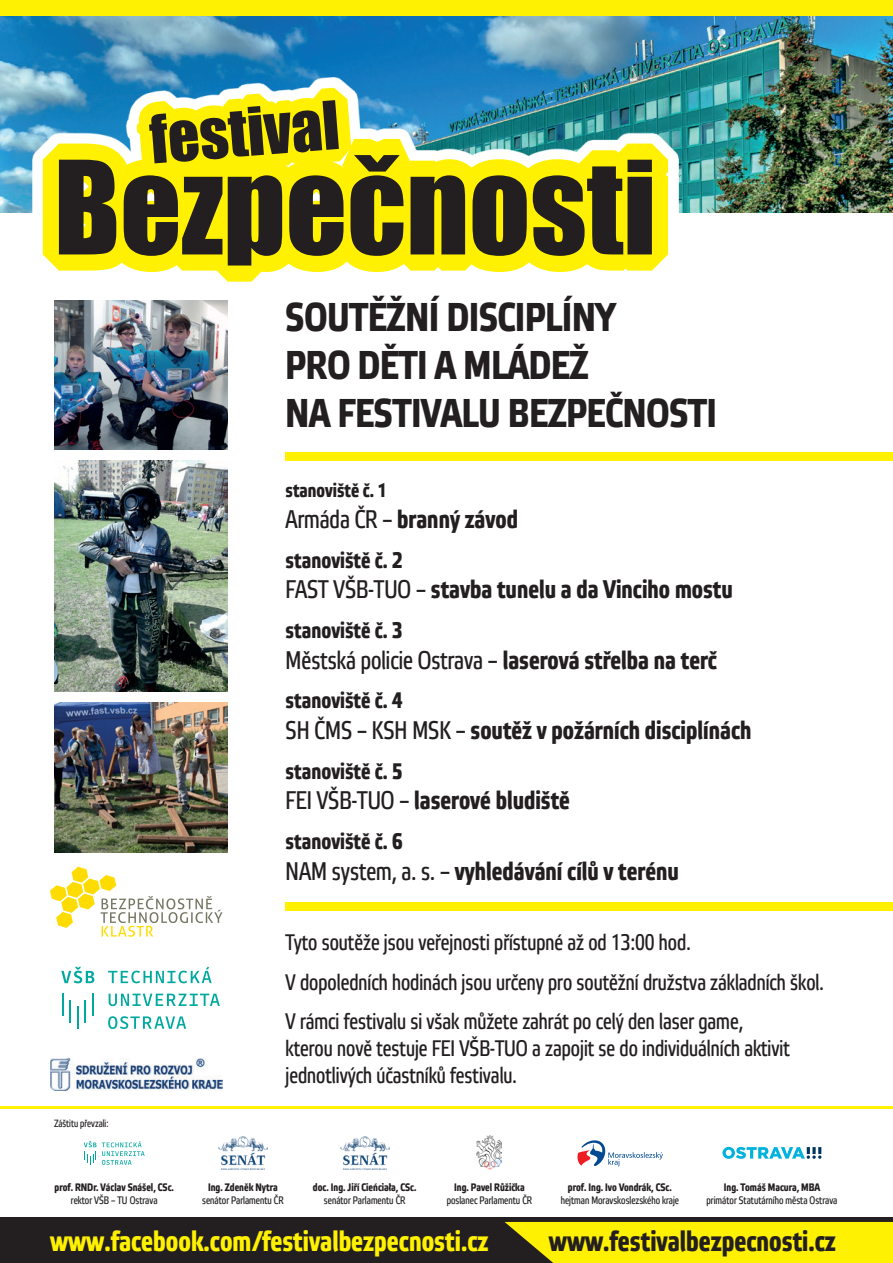
<style>
.page{position:relative;width:893px;height:1263px;background:#fff}
.page>*{position:absolute;margin:0;border:0;box-sizing:border-box;transform-origin:0 0}
.t1{font:119.85px "Impact";color:#231f20}
.t2{font:61.95px "Impact";color:#231f20}
.t3{font:700 40.2px/48.3px "Etelka Narrow Text Pro";color:#231f20}
.t4{font:700 28.5px "Etelka Narrow Text Pro";color:#fff101}
.t5{font:700 28.5px "Etelka Narrow Text Pro";color:#231f20}
.t6{font:700 25.5px "Etelka Narrow Text Pro";color:#231f20}
.t7{font:25.5px "Etelka Narrow Text Pro";color:#231f20}
.t8{font:22.5px/39.8px "Etelka Narrow Text Pro";color:#231f20}
.t9{font:700 22.5px "Etelka Narrow Text Pro";color:#231f20}
.t10{font:700 19.5px "Etelka Narrow Text Pro";color:#231f20}
.t11{font:10.8px "Etelka Narrow Text Pro";color:#231f20}
.t12{font:700 10.8px "Etelka Narrow Text Pro";color:#231f20}
.t13{font:10.5px "Etelka Narrow Text Pro";color:#231f20}
.s1{font-weight:400}
.s2{font-weight:700}
</style>
<div class="page">
<img style="left:684px;top:16px;width:209px;height:197px">
<svg style="left:0;top:16px;width:684px;height:333px"></svg>
<div style="left:286px;top:452px;width:607px;height:8px;background:#fff101"></div>
<div style="left:286px;top:902px;width:607px;height:9px;background:#fff101"></div>
<div style="left:0;top:0;width:893px;height:16px;background:#fff101"></div>
<div style="left:0;top:1218px;width:893px;height:45px;background:#231f20"></div>
<div style="left:505px;top:1222px;width:388px;height:41px;background:#fff101"></div>
<img style="left:218px;top:1137px;width:49px;height:32px">
<img style="left:340px;top:1137px;width:49px;height:32px">
<img style="left:477px;top:1136px;width:24px;height:34px">
<svg style="left:722px;top:1147px;width:99px;height:12px"></svg>
<svg style="left:84px;top:1141px;width:61px;height:24px"></svg>
<svg style="left:577px;top:1140px;width:86px;height:26px"></svg>
<hr style="left:62px;top:993px;width:2px;height:23px;background:#00a9a0">
<hr style="left:84px;top:1000px;width:2px;height:22px;background:#00a9a0">
<hr style="left:92px;top:993px;width:2px;height:23px;background:#00a9a0">
<hr style="left:77px;top:1006px;width:2px;height:23px;background:#00a9a0">
<hr style="left:69px;top:1000px;width:2px;height:22px;background:#00a9a0">
<svg style="left:61px;top:967px;width:33px;height:16px"></svg>
<svg style="left:108px;top:966px;width:104px;height:17px"></svg>
<svg style="left:109px;top:994px;width:111px;height:12px"></svg>
<svg style="left:108px;top:1016px;width:78px;height:13px"></svg>
<svg style="left:50px;top:867px;width:172px;height:70px"></svg>
<hr style="left:0;top:1106px;width:893px;height:3px;background:#fff101">
<img style="left:50px;top:1059px;width:172px;height:32px">
<img style="left:54px;top:301px;width:173px;height:149px">
<img style="left:54px;top:703px;width:173px;height:149px">
<img style="left:54px;top:460px;width:173px;height:232px">
<h2 class="t2" style="left:147px;top:91px;width:191px;rotate:-4deg">festival</h2>
<h1 class="t1" style="left:54px;top:114px;width:604px">Bezpečnosti</h1>
<h3 class="t3" style="left:286px;top:295px;width:433px">SOUTĚŽNÍ DISCIPLÍNY<br>PRO DĚTI A MLÁDEŽ<br>NA FESTIVALU BEZPEČNOSTI</h3>
<p class="t10" style="left:286px;top:480px;width:103px">stanoviště č. 1</p>
<p class="t6" style="left:286px;top:505px;width:234px"><span class="s1">Armáda ČR –</span> branný závod</p>
<p class="t9" style="left:286px;top:547px;width:118px">stanoviště č. 2</p>
<p class="t6" style="left:286px;top:575px;width:449px"><span class="s1">FAST VŠB-TUO –</span> stavba tunelu a da Vinciho mostu</p>
<p class="t9" style="left:286px;top:618px;width:118px">stanoviště č. 3</p>
<p class="t7" style="left:286px;top:646px;width:433px">Městská policie Ostrava – <span class="s2">laserová střelba na terč</span></p>
<p class="t9" style="left:286px;top:688px;width:118px">stanoviště č. 4</p>
<p class="t6" style="left:286px;top:716px;width:467px"><span class="s1">SH ČMS – KSH MSK –</span> soutěž v požárních disciplínách</p>
<p class="t9" style="left:286px;top:758px;width:118px">stanoviště č. 5</p>
<p class="t6" style="left:286px;top:786px;width:286px"><span class="s1">FEI VŠB-TUO –</span> laserové bludiště</p>
<p class="t9" style="left:286px;top:829px;width:118px">stanoviště č. 6</p>
<p class="t6" style="left:286px;top:857px;width:395px"><span class="s1">NAM system, a. s. –</span> vyhledávání cílů v terénu</p>
<p class="t13" style="left:54px;top:1118px;width:56px">Záštitu převzali:</p>
<p class="t12" style="left:55px;top:1181px;width:121px">prof. RNDr. Václav Snášel, CSc.</p>
<p class="t11" style="left:71px;top:1194px;width:88px">rektor VŠB – TU Ostrava</p>
<p class="t8" style="left:286px;top:923px;width:540px">Tyto soutěže jsou veřejnosti přístupné až od 13:00 hod.<br>V dopoledních hodinách jsou určeny pro soutěžní družstva základních škol.<br>V rámci festivalu si však můžete zahrát po celý den laser game,</p>
<p class="t8" style="left:286px;top:1036px;width:506px;line-height:27px">kterou nově testuje FEI VŠB-TUO a zapojit se do individuálních aktivit jednotlivých účastníků festivalu.</p>
<p class="t12" style="left:208px;top:1181px;width:71px">Ing. Zdeněk Nytra</p>
<p class="t11" style="left:202px;top:1194px;width:83px">senátor Parlamentu ČR</p>
<p class="t12" style="left:313px;top:1181px;width:105px">doc. Ing. Jiří Cieńciała, CSc.</p>
<p class="t11" style="left:324px;top:1194px;width:83px">senátor Parlamentu ČR</p>
<p class="t12" style="left:454px;top:1181px;width:72px">Ing. Pavel Růžička</p>
<p class="t11" style="left:447px;top:1194px;width:87px">poslanec Parlamentu ČR</p>
<p class="t12" style="left:568px;top:1181px;width:105px">prof. Ing. Ivo Vondrák, CSc.</p>
<p class="t11" style="left:561px;top:1194px;width:120px">hejtman Moravskoslezského kraje</p>
<p class="t12" style="left:724px;top:1181px;width:98px">Ing. Tomáš Macura, MBA</p>
<p class="t11" style="left:707px;top:1194px;width:132px">primátor Statutárního města Ostrava</p>
<p class="t4" style="left:50px;top:1225px;width:440px">www.facebook.com/festivalbezpecnosti.cz</p>
<p class="t5" style="left:549px;top:1225px;width:289px">www.festivalbezpecnosti.cz</p>
</div>
